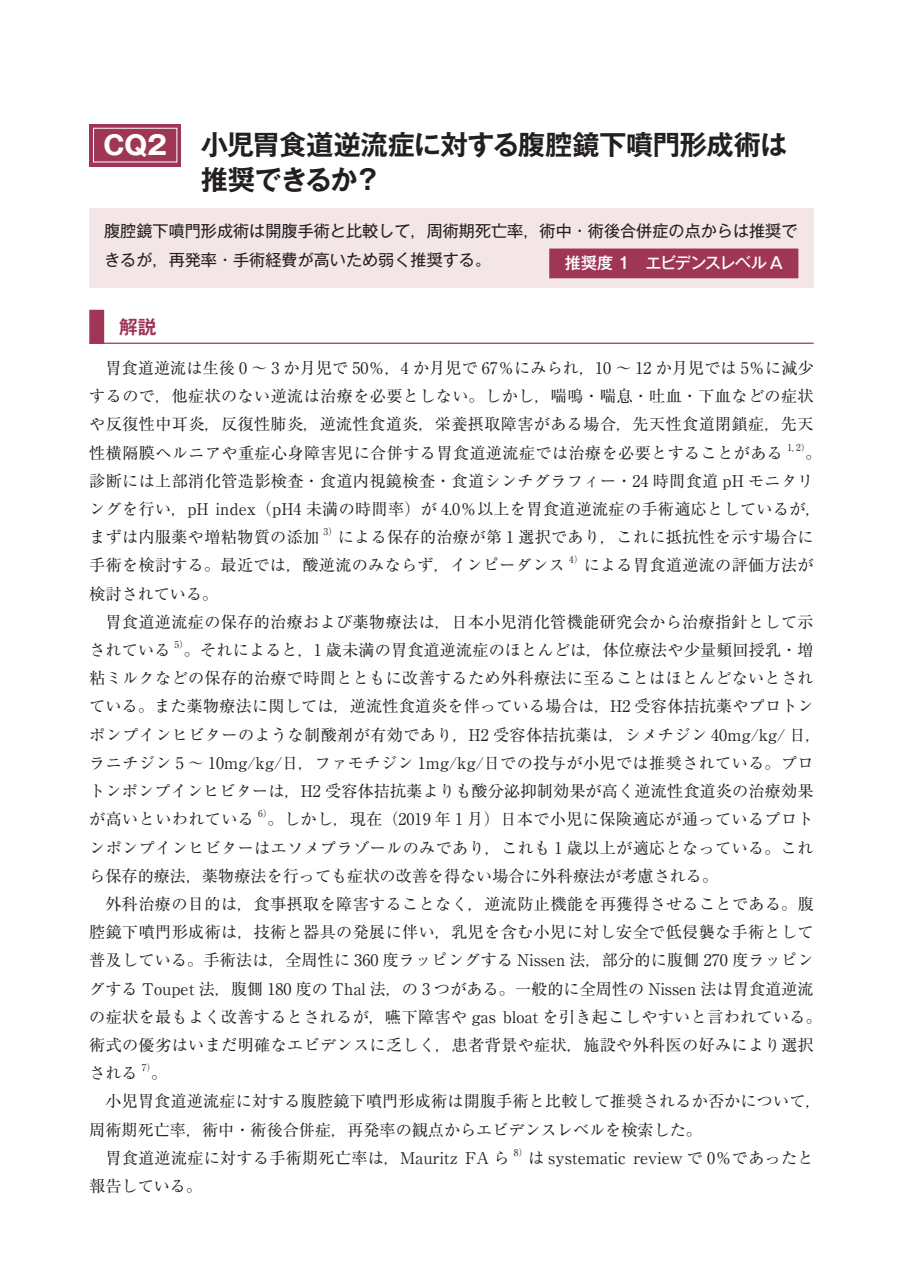
<style>
.page{position:relative;width:903px;height:1275px;background:#fff}
.page>*{position:absolute;margin:0;border:0;box-sizing:border-box;transform-origin:0 0}
.t1{font:700 27.3px/34.6px "Gothic MB101 Pro De";letter-spacing:-.025em;color:#231f20}
.t2{font:700 18.55px "Gothic MB101 Pro De";color:#9f3656}
.t3{font:16.1px/28.2px "Ryumin Pro";letter-spacing:.02em;color:#231f20}
.t4{font:16.1px "Ryumin Pro";color:#231f20}
.t5{font:16.1px/28.2px "Gothic MB101 Pro";color:#231f20}
.t6{font:500 16.1px "Gothic MB101 Pro";letter-spacing:-.035em;color:#fff}
.t7{font:9.45px "Ryumin Pro";color:#231f20}
.s1{font-family:"Gothic MB101 Pro";font-size:26.07px;color:#fff}
</style>
<div class="page">
<div style="left:89px;top:310px;width:15px;height:34px;background:#9f3656"></div>
<hr style="left:89px;top:343px;width:725px;height:1px;background:#9f3656">
<div style="left:89px;top:124px;width:92px;height:42px;background:#9f3656"></div>
<div style="left:93px;top:128px;width:84px;height:34px;border:1px solid #fff"></div>
<div style="left:89px;top:208px;width:725px;height:79px;background:#f4e5e7"></div>
<div style="left:549px;top:249px;width:249px;height:29px;background:#9f3656"></div>
<h1 class="t1" style="left:201px;top:124px;width:588px;text-indent:-98px"><span class="s1">CQ2</span> 小児胃食道逆流症に対する腹腔鏡下噴門形成術は推奨できるか？</h1>
<p class="t5" style="left:104px;top:215px;width:695px">腹腔鏡下噴門形成術は開腹手術と比較して，周術期死亡率，術中・術後合併症の点からは推奨できるが，再発率・手術経費が高いため弱く推奨する。</p>
<p class="t6" style="left:549px;top:250px;width:251px">　推奨度 1　エビデンスレベル A　</p>
<p class="t2" style="left:119px;top:311px;width:39px">解説</p>
<p class="t3" style="left:89px;top:353px;width:726px;text-align:justify;text-indent:16px">胃食道逆流は生後 0 ～ 3 か月児で 50％，4 か月児で 67％にみられ，10 ～ 12 か月児では 5％に減少するので，他症状のない逆流は治療を必要としない。しかし，喘鳴・喘息・吐血・下血などの症状や反復性中耳炎，反復性肺炎，逆流性食道炎，栄養摂取障害がある場合，先天性食道閉鎖症，先天性横隔膜ヘルニアや重症心身障害児に合併する胃食道逆流症では治療を必要とすることがある</p>
<p class="t7" style="left:787px;top:440px;width:24px">1, 2）</p>
<p class="t3" style="left:89px;top:437px;width:734px;text-indent:716px">。診断には上部消化管造影検査・食道内視鏡検査・食道シンチグラフィー・24 時間食道 pH モニタリングを行い，pH index（pH4 未満の時間率）が 4.0％以上を胃食道逆流症の手術適応としているが，まずは内服薬や増粘物質の添加</p>
<p class="t7" style="left:323px;top:524px;width:16px">3）</p>
<p class="t3" style="left:89px;top:522px;width:726px;text-indent:248px">による保存的治療が第 1 選択であり，これに抵抗性を示す場合に手術を検討する。最近では，酸逆流のみならず，インピーダンス</p>
<p class="t7" style="left:569px;top:552px;width:16px">4）</p>
<p class="t3" style="left:584px;top:550px;width:231px">による胃食道逆流の評価方法が</p>
<p class="t4" style="left:89px;top:581px;width:130px">検討されている。</p>
<p class="t3" style="left:105px;top:607px;width:710px">胃食道逆流症の保存的治療および薬物療法は，日本小児消化管機能研究会から治療指針として示</p>
<p class="t3" style="left:89px;top:635px;width:83px">されている</p>
<p class="t7" style="left:175px;top:637px;width:16px">5）</p>
<p class="t3" style="left:89px;top:635px;width:734px;text-indent:95px">。それによると，1 歳未満の胃食道逆流症のほとんどは，体位療法や少量頻回授乳・増粘ミルクなどの保存的治療で時間とともに改善するため外科療法に至ることはほとんどないとされている。また薬物療法に関しては，逆流性食道炎を伴っている場合は，H2 受容体拮抗薬やプロトンポンプインヒビターのような制酸剤が有効であり，H2 受容体拮抗薬は，シメチジン 40mg/kg/ 日，ラニチジン 5 ～ 10mg/kg/日，ファモチジン 1mg/kg/日での投与が小児では推奨されている。プロトンポンプインヒビターは，H2 受容体拮抗薬よりも酸分泌抑制効果が高く逆流性食道炎の治療効果が高いといわれている</p>
<p class="t7" style="left:258px;top:806px;width:16px">6）</p>
<p class="t3" style="left:89px;top:804px;width:726px;text-align:justify;text-indent:178px">。しかし，現在（2019 年 1 月）日本で小児に保険適応が通っているプロトンポンプインヒビターはエソメプラゾールのみであり，これも 1 歳以上が適応となっている。これら保存的療法，薬物療法を行っても症状の改善を得ない場合に外科療法が考慮される。</p>
<p class="t3" style="left:89px;top:889px;width:734px;text-indent:16px">外科治療の目的は，食事摂取を障害することなく，逆流防止機能を再獲得させることである。腹腔鏡下噴門形成術は，技術と器具の発展に伴い，乳児を含む小児に対し安全で低侵襲な手術として普及している。手術法は，全周性に 360 度ラッピングする Nissen 法，部分的に腹側 270 度ラッピングする Toupet 法，腹側 180 度の Thal 法，の 3 つがある。一般的に全周性の Nissen 法は胃食道逆流の症状を最もよく改善するとされるが，嚥下障害や gas bloat を引き起こしやすいと言われている。術式の優劣はいまだ明確なエビデンスに乏しく，患者背景や症状，施設や外科医の好みにより選択される</p>
<p class="t7" style="left:142px;top:1060px;width:16px">7）</p>
<p class="t3" style="left:151px;top:1058px;width:18px">。</p>
<p class="t3" style="left:105px;top:1086px;width:718px">小児胃食道逆流症に対する腹腔鏡下噴門形成術は開腹手術と比較して推奨されるか否かについて，</p>
<p class="t4" style="left:89px;top:1117px;width:614px">周術期死亡率，術中・術後合併症，再発率の観点からエビデンスレベルを検索した。</p>
<p class="t3" style="left:105px;top:1143px;width:406px">胃食道逆流症に対する手術期死亡率は，Mauritz FA ら</p>
<p class="t7" style="left:514px;top:1145px;width:16px">8）</p>
<p class="t4" style="left:528px;top:1145px;width:287px">は systematic review で 0％であったと</p>
<p class="t3" style="left:89px;top:1171px;width:114px">報告している。</p>
</div>
